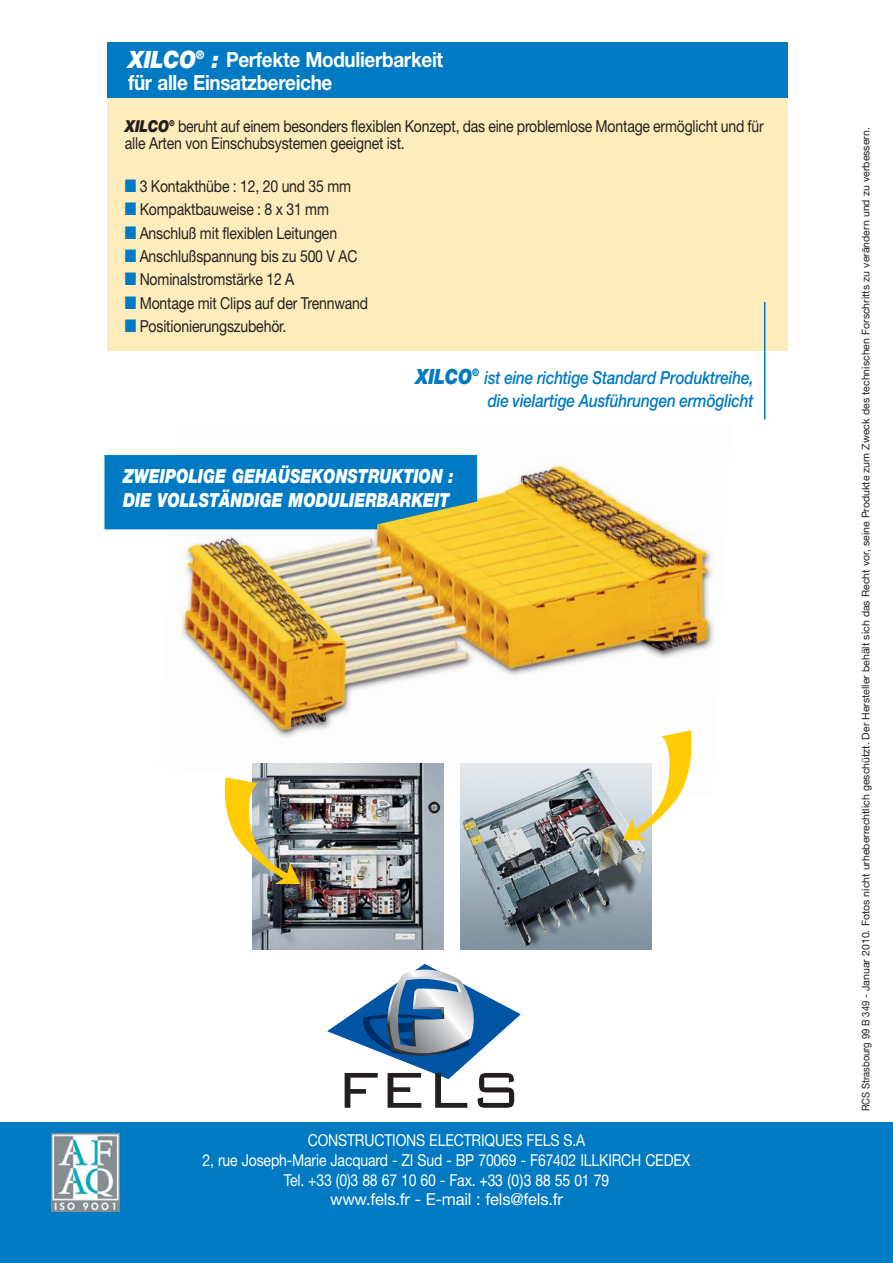
<style>
.page{position:relative;width:893px;height:1263px;background:#fff}
.page>*{position:absolute;margin:0;border:0;box-sizing:border-box;transform-origin:0 0}
.t1{font:700 21px/22.5px "Helvetica Neue";letter-spacing:-.015em;color:#fff;scale:.9 1}
.t2{font:italic 900 19.5px/24.3px "Helvetica Neue";color:#fff;scale:.8 1}
.t3{font:italic 500 18px/23.4px "Helvetica Neue";letter-spacing:-.01em;color:#007ac2;text-align:right;scale:.85 1}
.t4{font:16.5px/16.5px "Helvetica Neue";letter-spacing:-.01em;color:#231f20;scale:.85 1}
.t5{font:16.5px/19.5px "Helvetica Neue";letter-spacing:-.01em;color:#fff;text-align:center;scale:.85 1}
.t6{font:10.5px "Helvetica Neue";color:#231f20;scale:.9 1}
.s1{font-weight:900;font-style:italic;font-size:24px}
.s2{font-weight:900;font-style:italic}
.s3{color:#007ac2}
.s4{font-weight:900;font-size:21px}
.s5{font-family:"Helvetica"}
</style>
<div class="page">
<div style="left:0;top:1123px;width:893px;height:140px;background:#007ac2"></div>
<img style="left:158px;top:455px;width:556px;height:342px">
<div style="left:107px;top:98px;width:681px;height:253px;background:#ffecbc"></div>
<img style="left:51px;top:1133px;width:68px;height:79px">
<div style="left:107px;top:43px;width:681px;height:55px;background:#007ac2"></div>
<hr style="left:764px;top:302px;width:1px;height:117px;background:#007ac2">
<img style="left:253px;top:764px;width:190px;height:185px">
<img style="left:460px;top:764px;width:191px;height:185px">
<svg style="left:221px;top:777px;width:79px;height:107px"></svg>
<svg style="left:623px;top:730px;width:72px;height:110px"></svg>
<div style="left:104px;top:455px;width:373px;height:74px;background:#007ac2"></div>
<svg style="left:327px;top:964px;width:194px;height:144px"></svg>
<p class="t1" style="left:128px;top:50px;width:352px"><span class="s1">XILCO</span><sup>®</sup> <span class="s1">:</span> Perfekte Modulierbarkeit für alle Einsatzbereiche</p>
<p class="t4" style="left:125px;top:120px;width:753px"><span class="s2">XILCO</span><sup>®</sup> beruht auf einem besonders flexiblen Konzept, das eine problemlose Montage ermöglicht und für alle Arten von Einschubsystemen geeignet ist.</p>
<p class="t4" style="left:125px;top:179px;width:268px"><span class="s3">■</span> 3 Kontakthübe : 12, 20 und 35 mm</p>
<p class="t4" style="left:125px;top:203px;width:242px"><span class="s3">■</span> Kompaktbauweise : 8 x 31 mm</p>
<p class="t4" style="left:125px;top:226px;width:251px"><span class="s3">■</span> Anschluß mit flexiblen Leitungen</p>
<p class="t4" style="left:125px;top:249px;width:275px"><span class="s3">■</span> Anschlußspannung bis zu 500 V AC</p>
<p class="t4" style="left:125px;top:273px;width:201px"><span class="s3">■</span> Nominalstromstärke 12 A</p>
<p class="t4" style="left:125px;top:296px;width:288px"><span class="s3">■</span> Montage mit Clips auf der Trennwand</p>
<p class="t4" style="left:125px;top:320px;width:191px"><span class="s3">■</span> Positionierungszubehör.</p>
<p class="t3" style="left:415px;top:367px;width:399px"><span class="s4">XILCO</span><sup>®</sup> ist eine richtige Standard Produktreihe, die vielartige Ausführungen ermöglicht</p>
<p class="t2" style="left:123px;top:465px;width:415px">ZWEIPOLIGE GEHAÜSEKONSTRUKTION :<br>DIE VOLLSTÄNDIGE MODULIERBARKEIT</p>
<p class="t5" style="left:203px;top:1132px;width:575px">CONSTRUCTIONS ELECTRIQUES FELS S.A<br>2, rue Joseph-Marie Jacquard - ZI Sud - BP 70069 - F67402 ILLKIRCH CEDEX Tel. +33 (0)3 88 67 10 60 - Fax. <span class="s5">+33 (0)3 88 55 01 79<br></span>www.fels.fr - E-mail : fels@fels.fr</p>
<p class="t6" style="left:862px;top:1111px;width:1095px;rotate:-90deg">RCS Strasbourg 99 B 349 - Januar 2010. Fotos nicht urheberrechtlich geschützt. Der Hersteller behält sich das Recht vor, seine Produkte zum Zweck des technischen Forschritts zu verändern und zu verbessern.</p>
</div>
